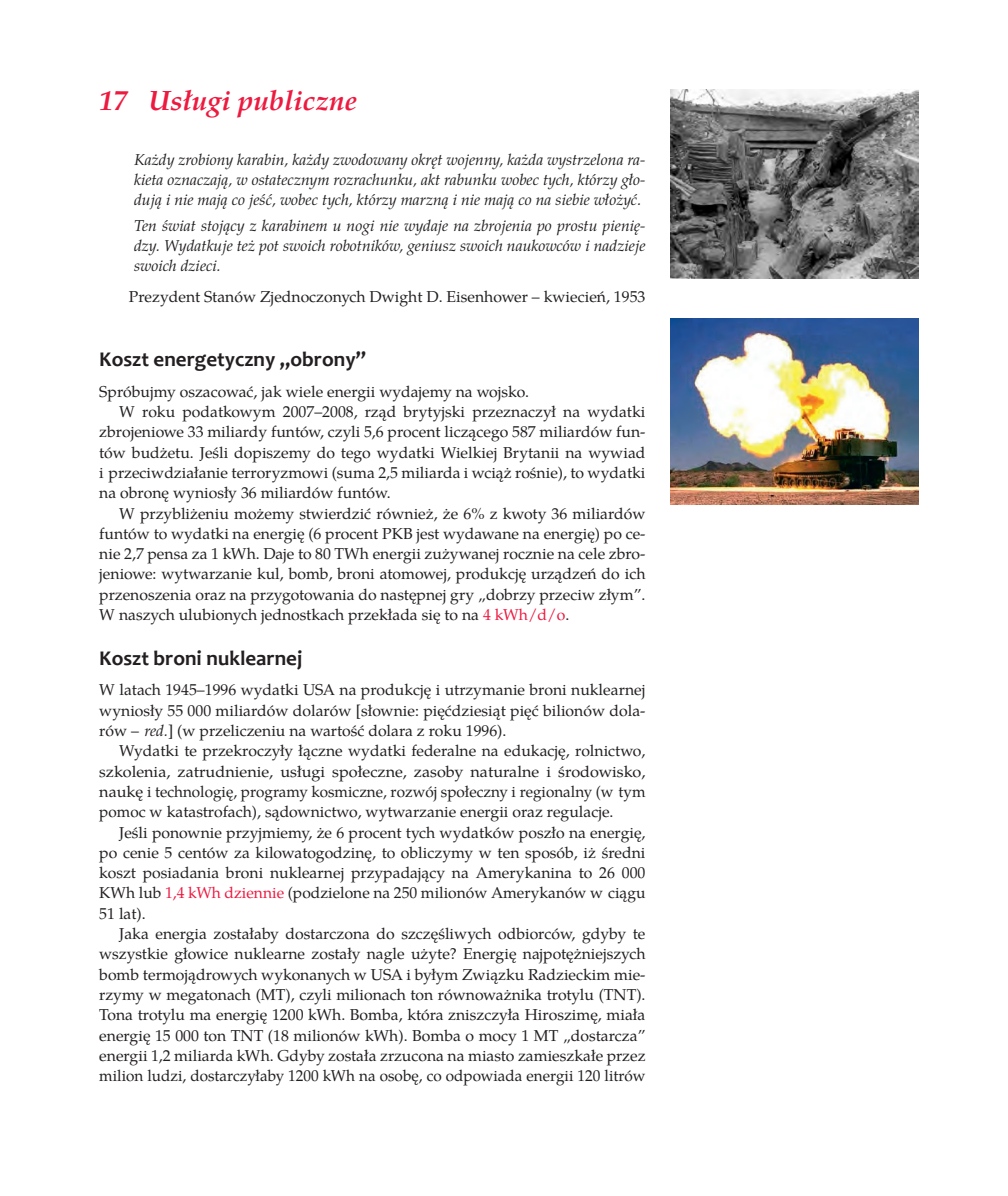
<style>
.page{position:relative;width:1008px;height:1196px;background:#fff}
.page>*{position:absolute;margin:0;border:0;box-sizing:border-box;transform-origin:0 0}
.t1{font:italic 700 28px "Te X Gyre Pagella";color:#ed1a40}
.t2{font:700 21px "Candara";color:#231f20}
.t3{font:15.75px/20.3px "Te X Gyre Pagella";color:#231f20;text-align:justify}
.t4{font:italic 15.75px/20.3px "Te X Gyre Pagella";color:#231f20;text-align:justify}
.s1{color:#ed1a40}
.s2{font-style:italic}
</style>
<div class="page">
<img style="left:670px;top:89px;width:248px;height:190px">
<img style="left:670px;top:318px;width:248px;height:186px">
<h1 class="t1" style="left:99px;top:79px;width:259px">17 Usługi publiczne</h1>
<p class="t4" style="left:134px;top:148px;width:512px">Każdy zrobiony karabin, każdy zwodowany okręt wojenny, każda wystrzelona ra&shy;kieta oznaczają, w ostatecznym rozrachunku, akt rabunku wobec tych, którzy gło&shy;dują i nie mają co jeść, wobec tych, którzy marzną i nie mają co na siebie włożyć.</p>
<p class="t4" style="left:134px;top:214px;width:513px">Ten świat stojący z karabinem u nogi nie wydaje na zbrojenia po prostu pienię&shy;dzy. Wydatkuje też pot swoich robotników, geniusz swoich naukowców i nadzieje swoich dzieci.</p>
<p class="t3" style="left:129px;top:285px;width:518px">Prezydent Stanów Zjednoczonych Dwight D. Eisenhower – kwiecień, 1953</p>
<h2 class="t2" style="left:99px;top:347px;width:268px">Koszt energetyczny „obrony”</h2>
<p class="t3" style="left:99px;top:380px;width:431px">Spróbujmy oszacować, jak wiele energii wydajemy na wojsko.</p>
<p class="t3" style="left:119px;top:400px;width:527px">W roku podatkowym 2007–2008, rząd brytyjski przeznaczył na wydatki</p>
<p class="t3" style="left:99px;top:421px;width:547px">zbrojeniowe 33 miliardy funtów, czyli 5,6 procent liczącego 587 miliardów fun-</p>
<p class="t3" style="left:99px;top:441px;width:547px">tów budżetu. Jeśli dopiszemy do tego wydatki Wielkiej Brytanii na wywiad</p>
<p class="t3" style="left:99px;top:461px;width:547px">i przeciwdziałanie terroryzmowi (suma 2,5 miliarda i wciąż rośnie), to wydatki</p>
<p class="t3" style="left:99px;top:481px;width:293px">na obronę wyniosły 36 miliardów funtów.</p>
<p class="t3" style="left:119px;top:502px;width:527px">W przybliżeniu możemy stwierdzić również, że 6% z kwoty 36 miliardów</p>
<p class="t3" style="left:99px;top:522px;width:547px">funtów to wydatki na energię (6 procent PKB jest wydawane na energię) po ce-</p>
<p class="t3" style="left:99px;top:542px;width:547px">nie 2,7 pensa za 1 kWh. Daje to 80 TWh energii zużywanej rocznie na cele zbro-</p>
<p class="t3" style="left:99px;top:563px;width:547px">jeniowe: wytwarzanie kul, bomb, broni atomowej, produkcję urządzeń do ich</p>
<p class="t3" style="left:99px;top:583px;width:547px">przenoszenia oraz na przygotowania do następnej gry „dobrzy przeciw złym”.</p>
<p class="t3" style="left:99px;top:603px;width:471px">W naszych ulubionych jednostkach przekłada się to na <span class="s1">4 kWh/d/o</span>.</p>
<h2 class="t2" style="left:99px;top:645px;width:204px">Koszt broni nuklearnej</h2>
<p class="t3" style="left:99px;top:679px;width:547px">W latach 1945–1996 wydatki USA na produkcję i utrzymanie broni nuklearnej wyniosły 55 000 miliardów dolarów [słownie: pięćdziesiąt pięć bilionów dola&shy;rów – <span class="s2">red.</span>] (w przeliczeniu na wartość dolara z roku 1996).</p>
<p class="t3" style="left:99px;top:739px;width:547px;text-indent:20px">Wydatki te przekroczyły łączne wydatki federalne na edukację, rolnictwo, szkolenia, zatrudnienie, usługi społeczne, zasoby naturalne i środowisko, naukę i technologię, programy kosmiczne, rozwój społeczny i regionalny (w tym pomoc w katastrofach), sądownictwo, wytwarzanie energii oraz regulacje.</p>
<p class="t3" style="left:99px;top:821px;width:547px;text-indent:20px">Jeśli ponownie przyjmiemy, że 6 procent tych wydatków poszło na energię, po cenie 5 centów za kilowatogodzinę, to obliczymy w ten sposób, iż średni koszt posiadania broni nuklearnej przypadający na Amerykanina to 26 000<br>KWh lub <span class="s1">1,4 kWh dziennie</span> (podzielone na 250 milionów Amerykanów w ciągu 51 lat).</p>
<p class="t3" style="left:99px;top:922px;width:547px;text-indent:20px">Jaka energia zostałaby dostarczona do szczęśliwych odbiorców, gdyby te wszystkie głowice nuklearne zostały nagle użyte? Energię najpotężniejszych bomb termojądrowych wykonanych w USA i byłym Związku Radzieckim mie&shy;rzymy w megatonach (MT), czyli milionach ton równoważnika trotylu (TNT).<br>Tona trotylu ma energię 1200 kWh. Bomba, która zniszczyła Hiroszimę, miała energię 15 000 ton TNT (18 milionów kWh). Bomba o mocy 1 MT „dostarcza” energii 1,2 miliarda kWh. Gdyby została zrzucona na miasto zamieszkałe przez milion ludzi, dostarczyłaby 1200 kWh na osobę, co odpowiada energii 120 litrów</p>
</div>
